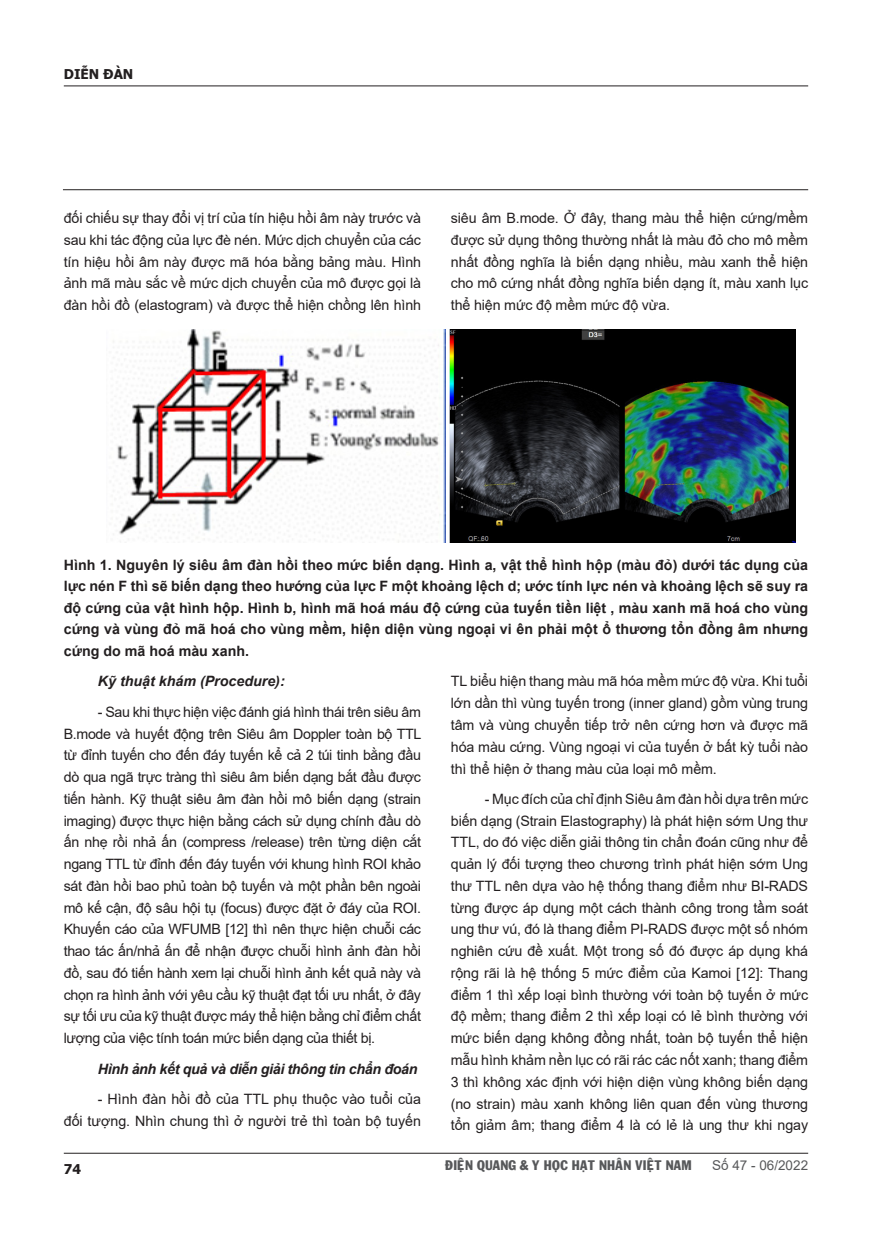
<style>
.page{position:relative;width:872px;height:1234px;background:#fff}
.page>*{position:absolute;margin:0;border:0;box-sizing:border-box;transform-origin:0 0}
.t1{font:14.25px/21.8px "Arial";letter-spacing:-.01em;color:#231f20;text-align:justify}
.t2{font:700 14.25px/21.6px "Arial";color:#231f20;text-align:justify}
.t3{font:italic 700 14.25px "Arial";letter-spacing:-.025em;color:#231f20}
.t4{font:italic 700 14.25px "Arial";color:#231f20}
.t5{font:13.5px "VNI Franko";color:#57585a}
.t6{font:13.5px "Arial";color:#57585a}
.t7{font:700 13.5px "Tahoma";color:#231f20}
</style>
<div class="page">
<hr style="left:64px;top:1152px;width:744px;height:1px;background:#231f20">
<hr style="left:64px;top:85px;width:744px;height:1px;background:#231f20">
<hr style="left:63px;top:189px;width:745px;height:1px;background:#231f20">
<img style="left:110px;top:329px;width:335px;height:213px">
<img style="left:449px;top:329px;width:346px;height:213px">
<p class="t7" style="left:64px;top:65px;width:71px">DIỄN ĐÀN</p>
<p class="t1" style="left:64px;top:207px;width:359px">đối chiếu sự thay đổi vị trí của tín hiệu hồi âm này trước và sau khi tác động của lực đè nén. Mức dịch chuyển của các tín hiệu hồi âm này được mã hóa bằng bảng màu. Hình ảnh mã màu sắc về mức dịch chuyển của mô được gọi là đàn hồi đồ (elastogram) và được thể hiện chồng lên hình</p>
<p class="t1" style="left:451px;top:207px;width:359px">siêu âm B.mode. Ở đây, thang màu thể hiện cứng/mềm được sử dụng thông thường nhất là màu đỏ cho mô mềm nhất đồng nghĩa là biến dạng nhiều, màu xanh thể hiện cho mô cứng nhất đồng nghĩa biến dạng ít, màu xanh lục thể hiện mức độ mềm mức độ vừa.</p>
<p class="t2" style="left:64px;top:554px;width:746px">Hình 1. Nguyên lý siêu âm đàn hồi theo mức biến dạng. Hình a, vật thể hình hộp (màu đỏ) dưới tác dụng của lực nén F thì sẽ biến dạng theo hướng của lực F một khoảng lệch d; ước tính lực nén và khoảng lệch sẽ suy ra độ cứng của vật hình hộp. Hình b, hình mã hoá máu độ cứng của tuyến tiền liệt , màu xanh mã hoá cho vùng cứng và vùng đỏ mã hoá cho vùng mềm, hiện diện vùng ngoại vi ên phải một ổ thương tổn đồng âm nhưng cứng do mã hoá màu xanh.</p>
<p class="t4" style="left:98px;top:671px;width:188px">Kỹ thuật khám (Procedure):</p>
<p class="t1" style="left:64px;top:700px;width:359px;text-indent:34px">- Sau khi thực hiện việc đánh giá hình thái trên siêu âm B.mode và huyết động trên Siêu âm Doppler toàn bộ TTL từ đỉnh tuyến cho đến đáy tuyến kể cả 2 túi tinh bằng đầu dò qua ngã trực tràng thì siêu âm biến dạng bắt đầu được tiến hành. Kỹ thuật siêu âm đàn hồi mô biến dạng (strain imaging) được thực hiện bằng cách sử dụng chính đầu dò ấn nhẹ rồi nhả ấn (compress /release) trên từng diện cắt ngang TTL từ đỉnh đến đáy tuyến với khung hình ROI khảo sát đàn hồi bao phủ toàn bộ tuyến và một phần bên ngoài mô kế cận, độ sâu hội tụ (focus) được đặt ở đáy của ROI.<br>Khuyến cáo của WFUMB [12] thì nên thực hiện chuỗi các thao tác ấn/nhả ấn để nhận được chuỗi hình ảnh đàn hồi đồ, sau đó tiến hành xem lại chuỗi hình ảnh kết quả này và chọn ra hình ảnh với yêu cầu kỹ thuật đạt tối ưu nhất, ở đây sự tối ưu của kỹ thuật được máy thể hiện bằng chỉ điểm chất lượng của việc tính toán mức biến dạng của thiết bị.</p>
<p class="t3" style="left:98px;top:1058px;width:321px">Hình ảnh kết quả và diễn giải thông tin chẩn đoán</p>
<p class="t1" style="left:64px;top:1087px;width:359px;text-align:right">- Hình đàn hồi đồ của TTL phụ thuộc vào tuổi của<br>đối tượng. Nhìn chung thì ở người trẻ thì toàn bộ tuyến</p>
<p class="t1" style="left:451px;top:670px;width:359px">TL biểu hiện thang màu mã hóa mềm mức độ vừa. Khi tuổi lớn dần thì vùng tuyến trong (inner gland) gồm vùng trung tâm và vùng chuyển tiếp trở nên cứng hơn và được mã hóa màu cứng. Vùng ngoại vi của tuyến ở bất kỳ tuổi nào thì thể hiện ở thang màu của loại mô mềm.</p>
<p class="t1" style="left:451px;top:787px;width:359px;text-indent:34px">- Mục đích của chỉ định Siêu âm đàn hồi dựa trên mức biến dạng (Strain Elastography) là phát hiện sớm Ung thư TTL, do đó việc diễn giải thông tin chẩn đoán cũng như để quản lý đối tượng theo chương trình phát hiện sớm Ung thư TTL nên dựa vào hệ thống thang điểm như BI-RADS từng được áp dụng một cách thành công trong tầm soát ung thư vú, đó là thang điểm PI-RADS được một số nhóm nghiên cứu đề xuất. Một trong số đó được áp dụng khá rộng rãi là hệ thống 5 mức điểm của Kamoi [12]: Thang điểm 1 thì xếp loại bình thường với toàn bộ tuyến ở mức độ mềm; thang điểm 2 thì xếp loại có lẻ bình thường với mức biến dạng không đồng nhất, toàn bộ tuyến thể hiện mẫu hình khảm nền lục có rãi rác các nốt xanh; thang điểm 3 thì không xác định với hiện diện vùng không biến dạng (no strain) màu xanh không liên quan đến vùng thương tổn giảm âm; thang điểm 4 là có lẻ là ung thư khi ngay</p>
<p class="t7" style="left:64px;top:1158px;width:19px">74</p>
<p class="t5" style="left:445px;top:1154px;width:248px">ÑIEÄN QUANG &amp; Y HOÏC HAÏT NHAÂN VIEÄT NAM</p>
<p class="t6" style="left:712px;top:1155px;width:98px">Số 47 - 06/2022</p>
</div>
